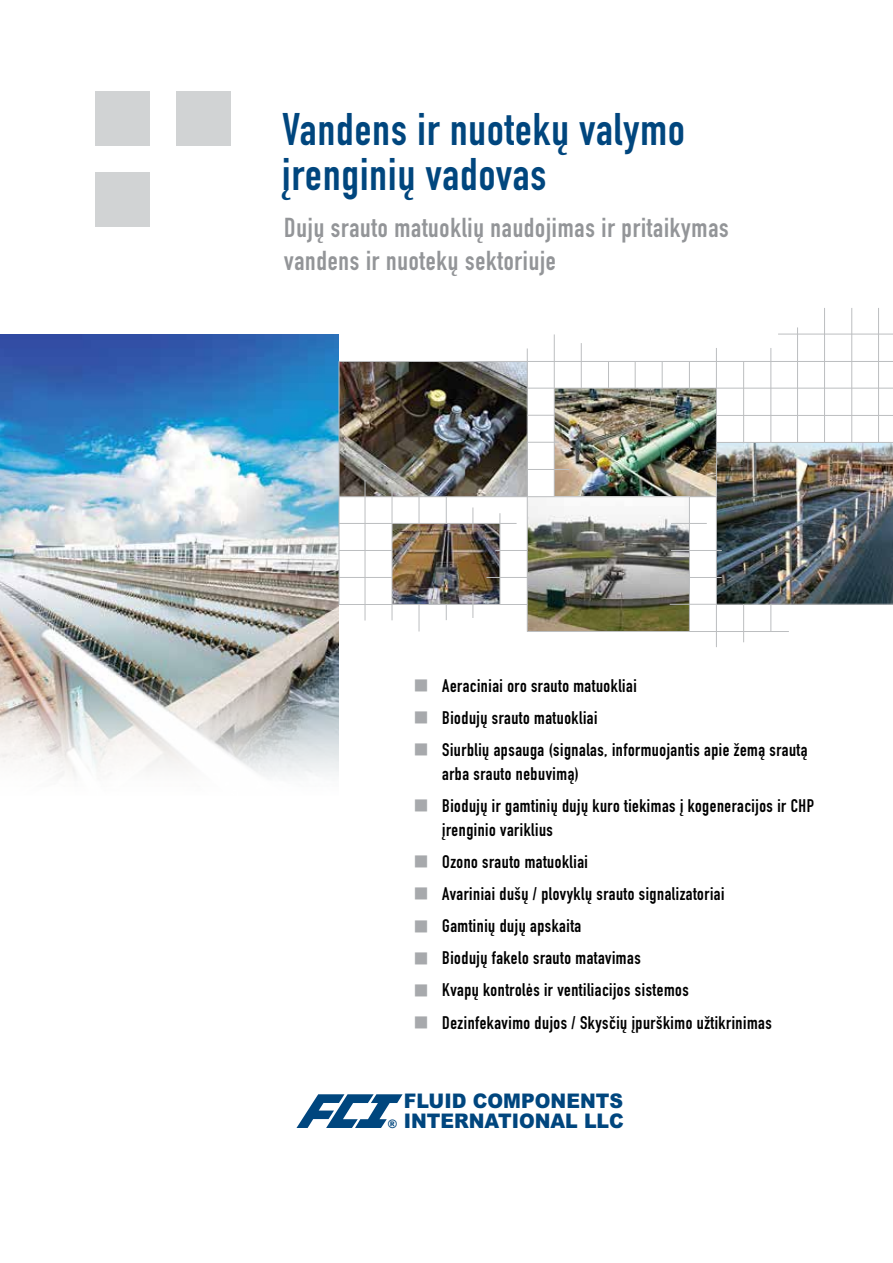
<style>
.page{position:relative;width:893px;height:1263px;background:#fff}
.page>*{position:absolute;margin:0;border:0;box-sizing:border-box;transform-origin:0 0}
.t1{font:700 45px/45px "DIN Condensed";letter-spacing:.025em;color:#00467e}
.t2{font:700 27px/33px "DIN Condensed";letter-spacing:.03em;color:#939598}
.t3{font:900 20.1px/19.6px "Arial";color:#00467e;text-align:right;scale:.94 1}
.t4{font:700 18px/32.1px "DIN Condensed";letter-spacing:.03em;color:#000}
.s1{font-size:11.7px}
</style>
<div class="page">
<div style="left:95px;top:92px;width:54px;height:54px;background:#d1d3d4"></div>
<div style="left:95px;top:172px;width:54px;height:54px;background:#d1d3d4"></div>
<div style="left:176px;top:92px;width:54px;height:54px;background:#d1d3d4"></div>
<img style="left:717px;top:443px;width:176px;height:161px">
<img style="left:555px;top:389px;width:161px;height:107px">
<img style="left:528px;top:497px;width:161px;height:134px">
<img style="left:340px;top:362px;width:187px;height:134px">
<img style="left:0;top:334px;width:339px;height:443px">
<img style="left:393px;top:524px;width:107px;height:80px">
<svg style="left:296px;top:1094px;width:107px;height:34px"></svg>
<svg style="left:662px;top:362px;width:1px;height:26px"></svg>
<hr style="left:824px;top:308px;width:1px;height:134px;background:#bcbec0">
<hr style="left:500px;top:513px;width:1px;height:91px;background:#bcbec0">
<hr style="left:581px;top:343px;width:1px;height:45px;background:#bcbec0">
<hr style="left:743px;top:361px;width:1px;height:81px;background:#bcbec0">
<hr style="left:743px;top:604px;width:1px;height:38px;background:#bcbec0">
<svg style="left:419px;top:497px;width:1px;height:26px"></svg>
<svg style="left:419px;top:605px;width:1px;height:26px"></svg>
<svg style="left:635px;top:362px;width:1px;height:26px"></svg>
<hr style="left:797px;top:327px;width:1px;height:115px;background:#bcbec0">
<svg style="left:473px;top:507px;width:1px;height:23px"></svg>
<svg style="left:473px;top:593px;width:1px;height:25px"></svg>
<hr style="left:554px;top:334px;width:1px;height:162px;background:#bcbec0">
<hr style="left:392px;top:486px;width:1px;height:134px;background:#bcbec0">
<hr style="left:527px;top:348px;width:1px;height:284px;background:#bcbec0">
<hr style="left:365px;top:480px;width:1px;height:140px;background:#bcbec0">
<hr style="left:689px;top:497px;width:1px;height:134px;background:#bcbec0">
<svg style="left:689px;top:362px;width:1px;height:26px"></svg>
<hr style="left:851px;top:308px;width:1px;height:134px;background:#bcbec0">
<hr style="left:878px;top:308px;width:1px;height:134px;background:#bcbec0">
<svg style="left:608px;top:362px;width:1px;height:26px"></svg>
<hr style="left:771px;top:348px;width:1px;height:94px;background:#bcbec0">
<svg style="left:771px;top:605px;width:1px;height:26px"></svg>
<svg style="left:446px;top:497px;width:1px;height:26px"></svg>
<svg style="left:446px;top:605px;width:1px;height:15px"></svg>
<hr style="left:716px;top:348px;width:1px;height:299px;background:#bcbec0">
<hr style="left:339px;top:361px;width:1px;height:243px;background:#bcbec0">
<hr style="left:778px;top:334px;width:115px;height:1px;background:#bcbec0">
<hr style="left:339px;top:361px;width:554px;height:1px;background:#bcbec0">
<svg style="left:527px;top:415px;width:27px;height:1px"></svg>
<hr style="left:716px;top:415px;width:177px;height:1px;background:#bcbec0">
<hr style="left:527px;top:442px;width:32px;height:1px;background:#bcbec0">
<hr style="left:716px;top:442px;width:177px;height:1px;background:#bcbec0">
<hr style="left:527px;top:388px;width:366px;height:1px;background:#bcbec0">
<hr style="left:527px;top:469px;width:42px;height:1px;background:#bcbec0">
<hr style="left:339px;top:496px;width:377px;height:1px;background:#bcbec0">
<hr style="left:339px;top:523px;width:178px;height:1px;background:#bcbec0">
<hr style="left:671px;top:523px;width:36px;height:1px;background:#bcbec0">
<hr style="left:495px;top:550px;width:32px;height:1px;background:#bcbec0">
<hr style="left:671px;top:550px;width:51px;height:1px;background:#bcbec0">
<hr style="left:339px;top:550px;width:53px;height:1px;background:#bcbec0">
<hr style="left:671px;top:577px;width:51px;height:1px;background:#bcbec0">
<hr style="left:486px;top:577px;width:41px;height:1px;background:#bcbec0">
<hr style="left:339px;top:577px;width:53px;height:1px;background:#bcbec0">
<hr style="left:670px;top:604px;width:223px;height:1px;background:#bcbec0">
<hr style="left:339px;top:604px;width:188px;height:1px;background:#bcbec0">
<hr style="left:527px;top:631px;width:262px;height:1px;background:#bcbec0">
<h1 class="t1" style="left:282px;top:107px;width:404px">Vandens ir nuotekų valymo įrenginių vadovas</h1>
<h2 class="t2" style="left:284px;top:211px;width:446px">Dujų srauto matuoklių naudojimas ir pritaikymas vandens ir nuotekų sektoriuje</h2>
<p class="t4" style="left:442px;top:669px;width:367px">Aeraciniai oro srauto matuokliai<br>Biodujų srauto matuokliai<br>Siurblių apsauga (signalas, informuojantis apie žemą srautą</p>
<p class="t4" style="left:442px;top:757px;width:373px">arba srauto nebuvimą)<br>Biodujų ir gamtinių dujų kuro tiekimas į kogeneracijos ir CHP</p>
<p class="t4" style="left:442px;top:813px;width:331px">įrenginio variklius<br>Ozono srauto matuokliai<br>Avariniai dušų / plovyklų srauto signalizatoriai Gamtinių dujų apskaita<br>Biodujų fakelo srauto matavimas<br>Kvapų kontrolės ir ventiliacijos sistemos Dezinfekavimo dujos / Skysčių įpurškimo užtikrinimas</p>
<p class="t3" style="left:388px;top:1090px;width:253px">FLUID COMPONENTS<br><span class="s1">®</span> INTERNATIONAL LLC</p>
</div>
